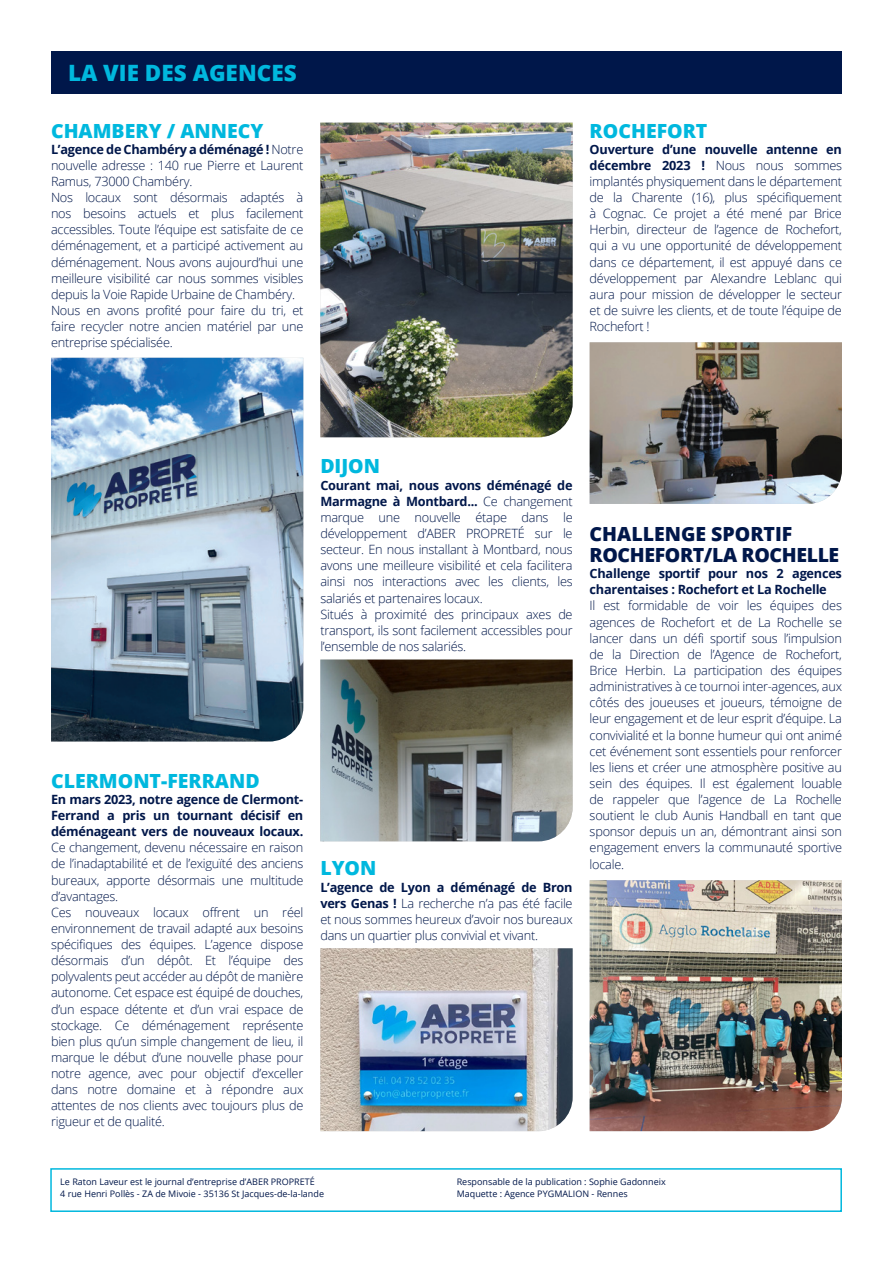
<style>
.page{position:relative;width:893px;height:1263px;background:#fff}
.page>*{position:absolute;margin:0;border:0;box-sizing:border-box;transform-origin:0 0}
.t1{font:800 22.5px "Open Sans";color:#00b8de}
.t2{font:800 19.5px "Open Sans";color:#00b8de}
.t3{font:800 19.5px/21px "Open Sans";letter-spacing:-.02em;color:#00174a}
.t4{font:300 12.75px/16.2px "Open Sans";letter-spacing:-.02em;color:#00174a}
.t5{font:700 12.75px/16.2px "Open Sans";letter-spacing:-.02em;color:#00174a;text-align:justify}
.t6{font:9px/12px "Open Sans";color:#00174a}
.s1{font-weight:700}
</style>
<div class="page">
<div style="left:51px;top:51px;width:791px;height:43px;background:#00174a"></div>
<div style="left:50px;top:1168px;width:792px;height:44px;border:2px solid #00b8de"></div>
<img style="left:320px;top:659px;width:253px;height:182px">
<img style="left:590px;top:880px;width:252px;height:251px">
<img style="left:320px;top:948px;width:253px;height:183px">
<img style="left:590px;top:342px;width:252px;height:162px">
<img style="left:320px;top:123px;width:253px;height:314px">
<img style="left:51px;top:358px;width:252px;height:383px">
<h1 class="t1" style="left:68px;top:56px;width:230px">LA VIE DES AGENCES</h1>
<h2 class="t2" style="left:51px;top:116px;width:214px">CHAMBERY / ANNECY</h2>
<p class="t4" style="left:51px;top:141px;width:254px"><span class="s1">L’agence de Chambéry a déménagé !</span> Notre nouvelle adresse : 140 rue Pierre et Laurent Ramus, 73000 Chambéry.<br>Nos locaux sont désormais adaptés à nos besoins actuels et plus facilement accessibles. Toute l’équipe est satisfaite de ce déménagement, et a participé activement au déménagement. Nous avons aujourd’hui une meilleure visibilité car nous sommes visibles depuis la Voie Rapide Urbaine de Chambéry.<br>Nous en avons profité pour faire du tri, et faire recycler notre ancien matériel par une entreprise spécialisée.</p>
<h2 class="t2" style="left:590px;top:116px;width:119px">ROCHEFORT</h2>
<p class="t4" style="left:590px;top:141px;width:254px;text-align:justify"><span class="s1">Ouverture d’une nouvelle antenne en décembre 2023 !</span> Nous nous sommes implantés physiquement dans le département de la Charente (16), plus spécifiquement à Cognac. Ce projet a été mené par Brice Herbin, directeur de l’agence de Rochefort, qui a vu une opportunité de développement dans ce département, il est appuyé dans ce développement par Alexandre Leblanc qui aura pour mission de développer le secteur et de suivre les clients, et de toute l’équipe de Rochefort !</p>
<h2 class="t2" style="left:320px;top:452px;width:61px">DIJON</h2>
<p class="t4" style="left:320px;top:476px;width:254px"><span class="s1">Courant mai, nous avons déménagé de Marmagne à Montbard...</span> Ce changement marque une nouvelle étape dans le développement d’ABER PROPRETÉ sur le secteur. En nous installant à Montbard, nous avons une meilleure visibilité et cela facilitera ainsi nos interactions avec les clients, les salariés et partenaires locaux.<br>Situés à proximité des principaux axes de transport, ils sont facilement accessibles pour l’ensemble de nos salariés.</p>
<h2 class="t2" style="left:51px;top:766px;width:210px">CLERMONT-FERRAND</h2>
<p class="t5" style="left:51px;top:791px;width:254px">En mars 2023, notre agence de Clermont-Ferrand a pris un tournant décisif en déménageant vers de nouveaux locaux.</p>
<p class="t4" style="left:51px;top:839px;width:254px">Ce changement, devenu nécessaire en raison de l’inadaptabilité et de l’exiguïté des anciens bureaux, apporte désormais une multitude d’avantages.<br>Ces nouveaux locaux offrent un réel environnement de travail adapté aux besoins spécifiques des équipes. L’agence dispose désormais d’un dépôt. Et l’équipe des polyvalents peut accéder au dépôt de manière autonome. Cet espace est équipé de douches, d’un espace détente et d’un vrai espace de stockage. Ce déménagement représente bien plus qu’un simple changement de lieu, il marque le début d’une nouvelle phase pour notre agence, avec pour objectif d’exceller dans notre domaine et à répondre aux attentes de nos clients avec toujours plus de rigueur et de qualité.</p>
<h2 class="t2" style="left:320px;top:853px;width:58px">LYON</h2>
<p class="t4" style="left:320px;top:878px;width:254px;text-align:justify"><span class="s1">L’agence de Lyon a déménagé de Bron vers Genas !</span> La recherche n’a pas été facile et nous sommes heureux d’avoir nos bureaux dans un quartier plus convivial et vivant.</p>
<h2 class="t3" style="left:590px;top:522px;width:251px">CHALLENGE SPORTIF<br>ROCHEFORT/LA ROCHELLE</h2>
<p class="t5" style="left:590px;top:565px;width:254px">Challenge sportif pour nos 2 agences charentaises : Rochefort et La Rochelle</p>
<p class="t4" style="left:590px;top:597px;width:254px;text-align:justify">Il est formidable de voir les équipes des agences de Rochefort et de La Rochelle se lancer dans un défi sportif sous l’impulsion de la Direction de l’Agence de Rochefort, Brice Herbin. La participation des équipes administratives à ce tournoi inter-agences, aux côtés des joueuses et joueurs, témoigne de leur engagement et de leur esprit d’équipe. La convivialité et la bonne humeur qui ont animé cet événement sont essentiels pour renforcer les liens et créer une atmosphère positive au sein des équipes. Il est également louable de rappeler que l’agence de La Rochelle soutient le club Aunis Handball en tant que sponsor depuis un an, démontrant ainsi son engagement envers la communauté sportive locale.</p>
<p class="t6" style="left:60px;top:1175px;width:265px">Le Raton Laveur est le journal d’entreprise d’ABER PROPRETÉ<br>4 rue Henri Pollès - ZA de Mivoie - 35136 St Jacques-de-la-lande</p>
<p class="t6" style="left:457px;top:1175px;width:210px">Responsable de la publication : Sophie Gadonneix<br>Maquette : Agence PYGMALION - Rennes</p>
</div>
